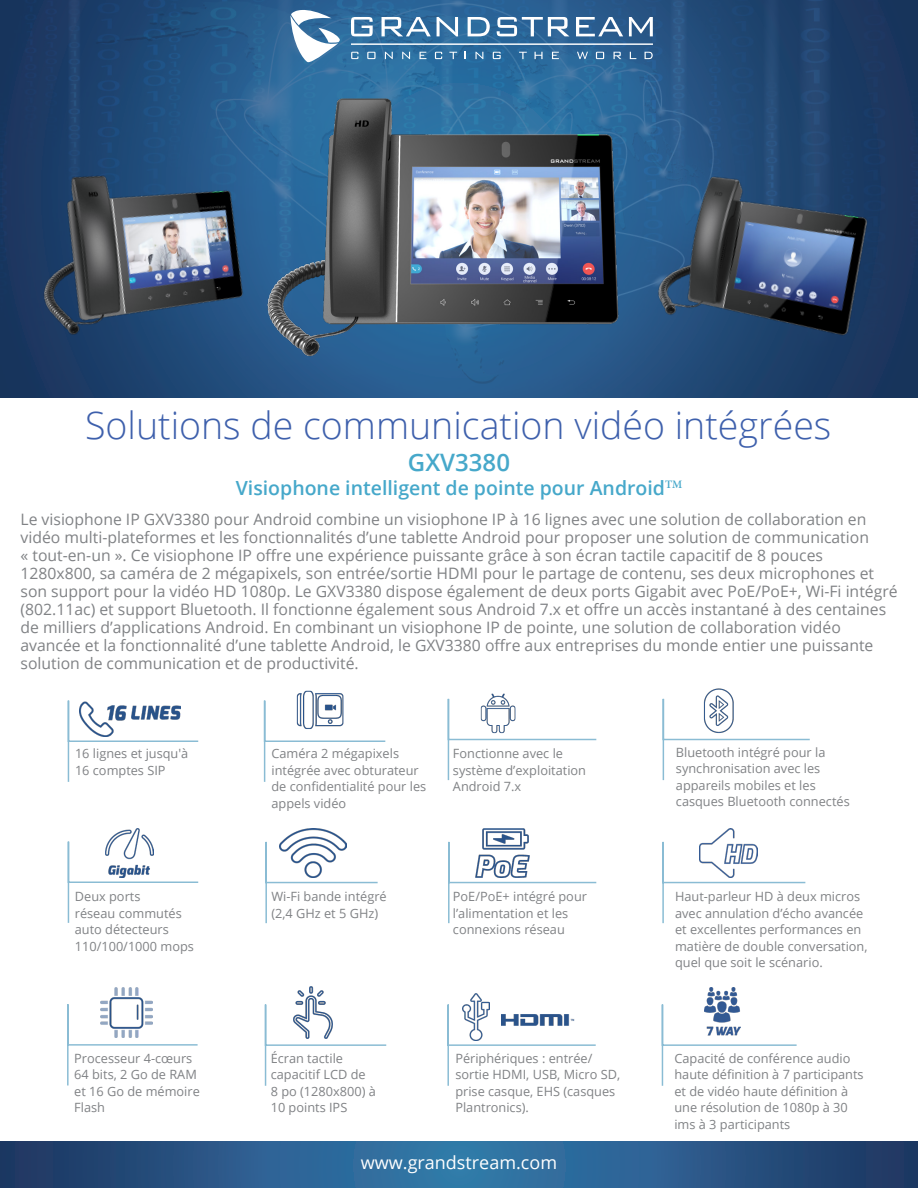
<style>
.page{position:relative;width:918px;height:1188px;background:#fff}
.page>*{position:absolute;margin:0;border:0;box-sizing:border-box;transform-origin:0 0}
.t1{font:300 37.5px "Open Sans";color:#3e60ac}
.t2{font:600 24px "Open Sans";color:#46a8ca}
.t3{font:600 19.5px "Open Sans";color:#46a8ca}
.t4{font:18px "Open Sans";color:#fff}
.t5{font:15.75px/18px "Open Sans";color:#808285}
.t6{font:12.75px/16.5px "Open Sans";color:#808285}
</style>
<div class="page">
<img style="left:0;top:0;width:918px;height:397px">
<img style="left:640px;top:151px;width:267px;height:223px">
<img style="left:249px;top:84px;width:466px;height:283px">
<svg style="left:291px;top:10px;width:49px;height:52px"></svg>
<svg style="left:351px;top:17px;width:22px;height:19px"></svg>
<svg style="left:382px;top:17px;width:49px;height:19px"></svg>
<svg style="left:437px;top:17px;width:21px;height:19px"></svg>
<svg style="left:468px;top:17px;width:22px;height:19px"></svg>
<svg style="left:497px;top:17px;width:72px;height:19px"></svg>
<svg style="left:576px;top:17px;width:47px;height:19px"></svg>
<svg style="left:629px;top:17px;width:24px;height:19px"></svg>
<svg style="left:351px;top:52px;width:7px;height:7px"></svg>
<svg style="left:367px;top:52px;width:9px;height:7px"></svg>
<svg style="left:385px;top:52px;width:8px;height:7px"></svg>
<svg style="left:402px;top:52px;width:8px;height:7px"></svg>
<svg style="left:420px;top:52px;width:6px;height:7px"></svg>
<svg style="left:435px;top:52px;width:7px;height:7px"></svg>
<svg style="left:449px;top:52px;width:8px;height:7px"></svg>
<svg style="left:476px;top:52px;width:7px;height:7px"></svg>
<svg style="left:493px;top:52px;width:8px;height:7px"></svg>
<svg style="left:519px;top:52px;width:8px;height:7px"></svg>
<svg style="left:535px;top:52px;width:8px;height:7px"></svg>
<svg style="left:552px;top:52px;width:7px;height:7px"></svg>
<svg style="left:645px;top:52px;width:8px;height:7px"></svg>
<svg style="left:596px;top:52px;width:8px;height:7px"></svg>
<svg style="left:614px;top:52px;width:7px;height:7px"></svg>
<svg style="left:630px;top:52px;width:6px;height:7px"></svg>
<svg style="left:577px;top:52px;width:11px;height:7px"></svg>
<hr style="left:351px;top:44px;width:302px;height:1px;background:#fff">
<img style="left:109px;top:828px;width:41px;height:12px">
<img style="left:296px;top:690px;width:48px;height:9px">
<img style="left:491px;top:693px;width:14px;height:4px">
<img style="left:715px;top:828px;width:20px;height:12px">
<img style="left:705px;top:688px;width:28px;height:9px">
<img style="left:283px;top:828px;width:61px;height:12px">
<img style="left:482px;top:828px;width:47px;height:12px">
<svg style="left:0;top:1142px;width:918px;height:46px;background:#295988"></svg>
<svg style="left:67px;top:700px;width:132px;height:82px"></svg>
<svg style="left:263px;top:699px;width:123px;height:83px"></svg>
<svg style="left:447px;top:697px;width:150px;height:84px"></svg>
<svg style="left:662px;top:697px;width:148px;height:84px"></svg>
<svg style="left:67px;top:840px;width:132px;height:83px"></svg>
<svg style="left:265px;top:840px;width:113px;height:84px"></svg>
<svg style="left:448px;top:840px;width:149px;height:84px"></svg>
<svg style="left:662px;top:840px;width:144px;height:84px"></svg>
<img style="left:101px;top:988px;width:51px;height:15px">
<img style="left:706px;top:988px;width:32px;height:15px">
<img style="left:295px;top:986px;width:31px;height:17px">
<svg style="left:67px;top:1003px;width:131px;height:83px"></svg>
<svg style="left:264px;top:1003px;width:123px;height:83px"></svg>
<svg style="left:447px;top:1004px;width:149px;height:82px"></svg>
<svg style="left:661px;top:1003px;width:136px;height:83px"></svg>
<img style="left:463px;top:993px;width:27px;height:47px">
<img style="left:20px;top:144px;width:278px;height:237px">
<p class="t1" style="left:85px;top:400px;width:748px">Solutions de communication vidéo intégrées</p>
<p class="t2" style="left:408px;top:446px;width:104px">GXV3380</p>
<p class="t3" style="left:236px;top:474px;width:448px">Visiophone intelligent de pointe pour Android<sup>TM</sup></p>
<p class="t5" style="left:21px;top:509px;width:879px">Le visiophone IP GXV3380 pour Android combine un visiophone IP à 16 lignes avec une solution de collaboration en vidéo multi-plateformes et les fonctionnalités d’une tablette Android pour proposer une solution de communication<br>« tout-en-un ». Ce visiophone IP offre une expérience puissante grâce à son écran tactile capacitif de 8 pouces 1280x800, sa caméra de 2 mégapixels, son entrée/sortie HDMI pour le partage de contenu, ses deux microphones et son support pour la vidéo HD 1080p. Le GXV3380 dispose également de deux ports Gigabit avec PoE/PoE+, Wi-Fi intégré (802.11ac) et support Bluetooth. Il fonctionne également sous Android 7.x et offre un accès instantané à des centaines de milliers d’applications Android. En combinant un visiophone IP de pointe, une solution de collaboration vidéo avancée et la fonctionnalité d’une tablette Android, le GXV3380 offre aux entreprises du monde entier une puissante solution de communication et de productivité.</p>
<p class="t6" style="left:75px;top:745px;width:115px">16 lignes et jusqu'à<br>16 comptes SIP</p>
<p class="t6" style="left:271px;top:745px;width:156px">Caméra 2 mégapixels intégrée avec obturateur de confidentialité pour les appels vidéo</p>
<p class="t6" style="left:453px;top:745px;width:135px">Fonctionne avec le système d’exploitation<br>Android 7.x</p>
<p class="t6" style="left:676px;top:743px;width:175px">Bluetooth intégré pour la synchronisation avec les appareils mobiles et les casques Bluetooth connectés</p>
<p class="t6" style="left:75px;top:888px;width:121px">Deux ports<br>réseau commutés auto détecteurs<br>110/100/1000 mops</p>
<p class="t6" style="left:271px;top:888px;width:117px">Wi-Fi bande intégré (2,4 GHz et 5 GHz)</p>
<p class="t6" style="left:453px;top:888px;width:136px">PoE/PoE+ intégré pour l’alimentation et les connexions réseau</p>
<p class="t6" style="left:675px;top:888px;width:194px">Haut-parleur HD à deux micros avec annulation d’écho avancée et excellentes performances en matière de double conversation, quel que soit le scénario.</p>
<p class="t6" style="left:74px;top:1049px;width:127px">Processeur 4-cœurs<br>64 bits, 2 Go de RAM et 16 Go de mémoire<br>Flash</p>
<p class="t6" style="left:271px;top:1049px;width:107px">Écran tactile capacitif LCD de<br>8 po (1280x800) à<br>10 points IPS</p>
<p class="t6" style="left:455px;top:1049px;width:166px">Périphériques : entrée/ sortie HDMI, USB, Micro SD, prise casque, EHS (casques<br>Plantronics).</p>
<p class="t6" style="left:674px;top:1049px;width:191px">Capacité de conférence audio haute définition à 7 participants et de vidéo haute définition à une résolution de 1080p à 30 ims à 3 participants</p>
<p class="t4" style="left:361px;top:1151px;width:198px">www.grandstream.com</p>
</div>
